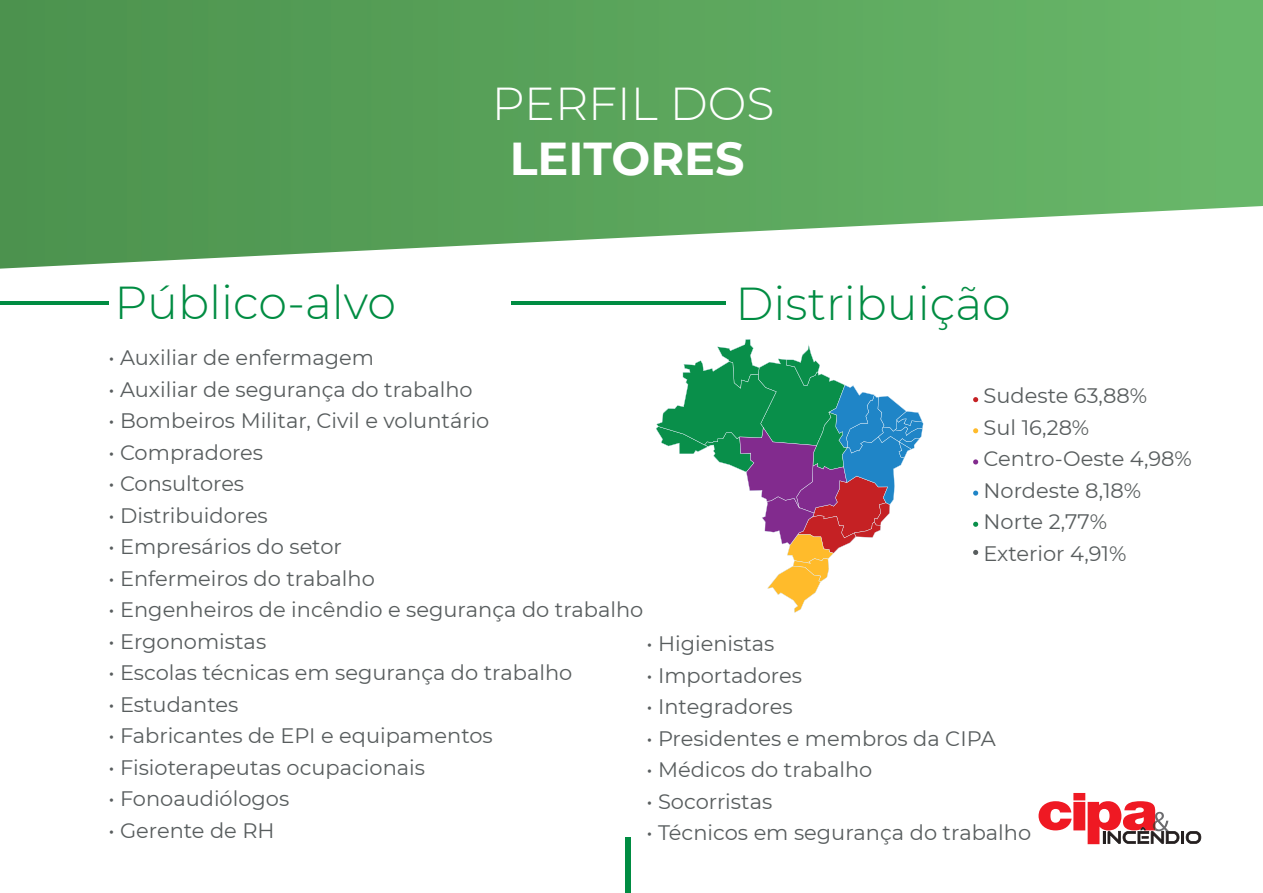
<style>
.page{position:relative;width:1263px;height:893px;background:#fff}
.page>*{position:absolute;margin:0;border:0;box-sizing:border-box;transform-origin:0 0}
.t1{font:300 46.05px "Montserrat";color:#008c42}
.t2{font:300 46.05px "Montserrat";color:#fff}
.t3{font:700 46.05px "Montserrat";color:#fff}
.t4{font:21px/31.5px "Montserrat";color:#585d5e}
</style>
<div class="page">
<div style="left:626px;top:837px;width:5px;height:56px;background:#008c42"></div>
<svg style="left:1038px;top:793px;width:163px;height:51px"></svg>
<img style="left:0;top:0;width:1263px;height:269px">
<img style="left:626px;top:0;width:5px;height:57px">
<img style="left:617px;top:231px;width:646px;height:33px">
<svg style="left:656px;top:339px;width:267px;height:274px"></svg>
<svg style="left:973px;top:397px;width:5px;height:5px"></svg>
<svg style="left:973px;top:428px;width:5px;height:5px"></svg>
<svg style="left:973px;top:459px;width:5px;height:5px"></svg>
<svg style="left:973px;top:491px;width:5px;height:5px"></svg>
<svg style="left:973px;top:522px;width:5px;height:5px"></svg>
<svg style="left:973px;top:550px;width:5px;height:5px"></svg>
<hr style="left:0;top:301px;width:108px;height:3px;background:#008c42">
<hr style="left:511px;top:302px;width:215px;height:3px;background:#008c42">
<h1 class="t2" style="left:492px;top:72px;width:284px">PERFIL DOS</h1>
<h1 class="t3" style="left:510px;top:126px;width:236px">LEITORES</h1>
<h1 class="t1" style="left:114px;top:272px;width:283px">Público-alvo</h1>
<h1 class="t1" style="left:735px;top:272px;width:277px">Distribuição</h1>
<p class="t4" style="left:108px;top:341px;width:267px">• Auxiliar de enfermagem</p>
<p class="t4" style="left:108px;top:373px;width:366px">• Auxiliar de segurança do trabalho</p>
<p class="t4" style="left:108px;top:404px;width:382px">• Bombeiros Militar, Civil e voluntário</p>
<p class="t4" style="left:108px;top:436px;width:156px">• Compradores</p>
<p class="t4" style="left:108px;top:467px;width:137px">• Consultores</p>
<p class="t4" style="left:108px;top:499px;width:161px">• Distribuidores</p>
<p class="t4" style="left:108px;top:530px;width:235px">• Empresários do setor</p>
<p class="t4" style="left:108px;top:562px;width:268px">• Enfermeiros do trabalho</p>
<p class="t4" style="left:108px;top:593px;width:536px">• Engenheiros de incêndio e segurança do trabalho</p>
<p class="t4" style="left:108px;top:625px;width:159px">• Ergonomistas</p>
<p class="t4" style="left:108px;top:656px;width:465px">• Escolas técnicas em segurança do trabalho</p>
<p class="t4" style="left:108px;top:688px;width:132px">• Estudantes</p>
<p class="t4" style="left:108px;top:719px;width:386px">• Fabricantes de EPI e equipamentos</p>
<p class="t4" style="left:108px;top:751px;width:318px">• Fisioterapeutas ocupacionais</p>
<p class="t4" style="left:108px;top:782px;width:182px">• Fonoaudiólogos</p>
<p class="t4" style="left:108px;top:814px;width:168px">• Gerente de RH</p>
<p class="t4" style="left:983px;top:379px;width:210px">Sudeste 63,88%<br>Sul 16,28%<br>Centro-Oeste 4,98%<br>Nordeste 8,18%<br>Norte 2,77%<br>Exterior 4,91%</p>
<p class="t4" style="left:646px;top:627px;width:130px">• Higienistas</p>
<p class="t4" style="left:646px;top:659px;width:157px">• Importadores</p>
<p class="t4" style="left:646px;top:690px;width:148px">• Integradores</p>
<p class="t4" style="left:646px;top:722px;width:351px">• Presidentes e membros da CIPA</p>
<p class="t4" style="left:646px;top:753px;width:227px">• Médicos do trabalho</p>
<p class="t4" style="left:646px;top:785px;width:127px">• Socorristas</p>
<p class="t4" style="left:646px;top:816px;width:386px">• Técnicos em segurança do trabalho</p>
</div>
